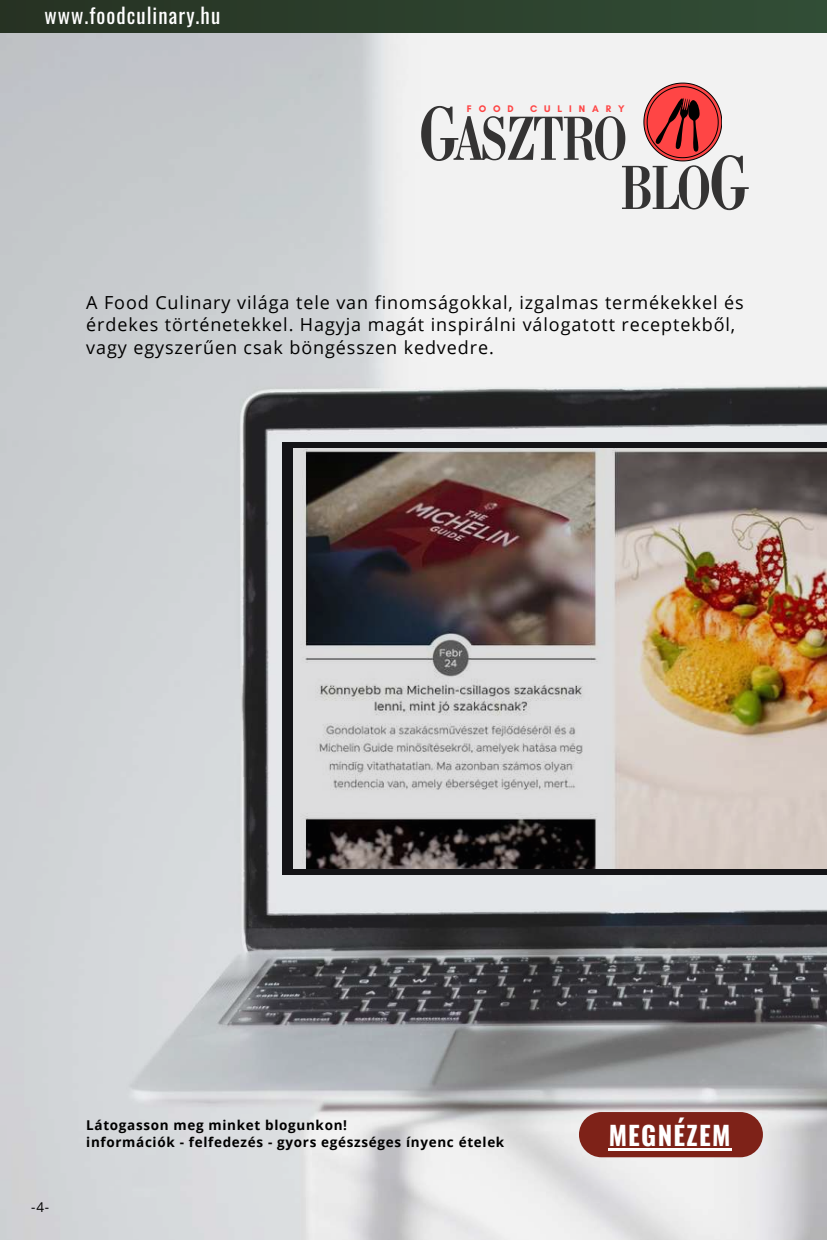
<style>
.page{position:relative;width:827px;height:1240px;background:#fff}
.page>*{position:absolute;margin:0;border:0;box-sizing:border-box;transform-origin:0 0}
.t1{font:condensed 82.05px "Bodoni";color:#343333}
.t2{font:condensed 65.85px "Bodoni";letter-spacing:-.03em;color:#343333}
.t3{font:700 26.1px "Oswald";letter-spacing:.05em;color:#fff}
.t4{font:21px "Oswald";letter-spacing:.05em;color:#fff}
.t5{font:18px/22.5px "Open Sans";letter-spacing:.05em;color:#000}
.t6{font:700 13.5px/17.2px "Open Sans";letter-spacing:.05em;color:#000}
.t7{font:13.5px "Open Sans";color:#000}
.t8{font:700 9.75px "Glacial Indifference";letter-spacing:.705em;color:#ff4545}
.s1{font-size:82.05px}
</style>
<div class="page">
<img style="left:0;top:32px;width:827px;height:1208px">
<div style="left:282px;top:443px;width:545px;height:432px;background:#131316"></div>
<img style="left:293px;top:449px;width:534px;height:419px">
<svg style="left:643px;top:83px;width:79px;height:78px"></svg>
<div style="left:0;top:0;width:827px;height:32px;background:linear-gradient(to right,#263222,#314e36)"></div>
<div style="left:579px;top:1112px;width:184px;height:45px;background:#7e2218;border-radius:23px"></div>
<hr style="left:609px;top:1148px;width:123px;height:2px;background:#fff">
<p class="t4" style="left:44px;top:-4px;width:177px">www.foodculinary.hu</p>
<h2 class="t2" style="left:417px;top:103px;width:211px"><span class="s1">G</span>ASZTRO</h2>
<p class="t8" style="left:467px;top:103px;width:48px">FOOD</p>
<p class="t8" style="left:530px;top:103px;width:96px">CULINARY</p>
<h1 class="t1" style="left:708px;top:139px;width:43px">G</h1>
<h2 class="t2" style="left:620px;top:153px;width:92px">BLO</h2>
<p class="t5" style="left:86px;top:290px;width:659px">A Food Culinary világa tele van finomságokkal, izgalmas termékekkel és érdekes történetekkel. Hagyja magát inspirálni válogatott receptekből, vagy egyszerűen csak böngésszen kedvedre.</p>
<p class="t7" style="left:31px;top:1197px;width:19px">-4-</p>
<p class="t6" style="left:86px;top:1116px;width:420px">Látogasson meg minket blogunkon!<br>információk - felfedezés - gyors egészséges ínyenc ételek</p>
<h3 class="t3" style="left:609px;top:1121px;width:123px">MEGNÉZEM</h3>
</div>
